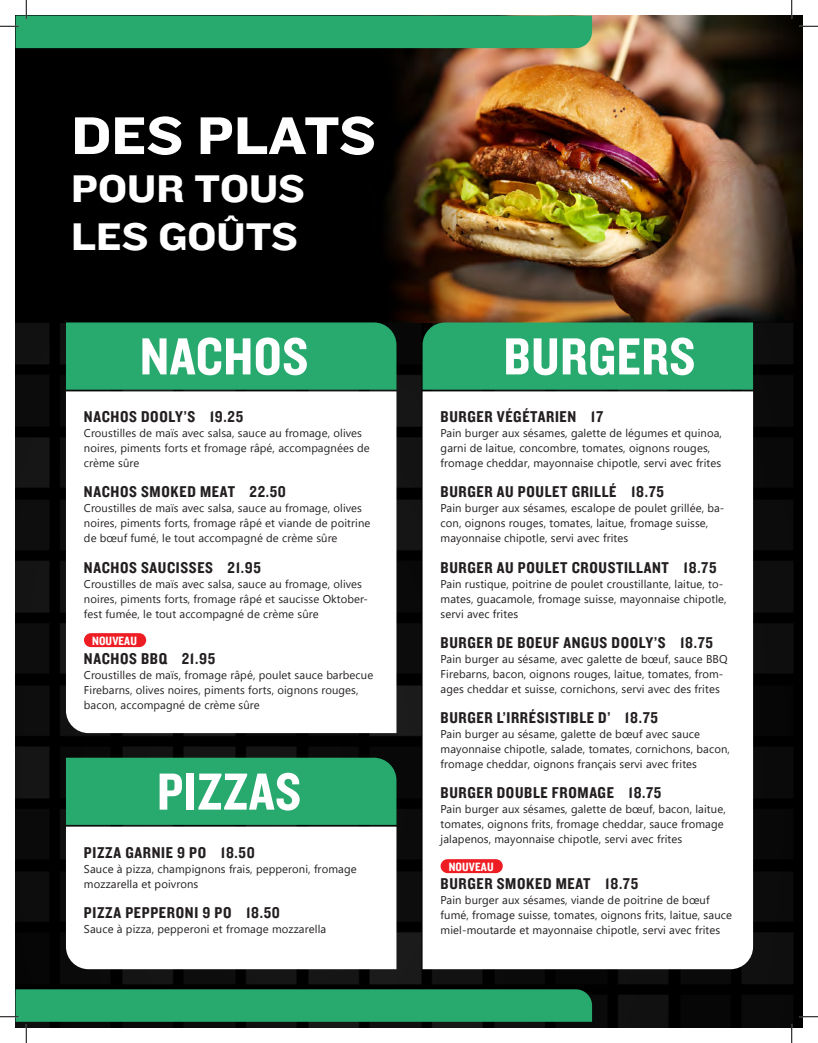
<style>
.page{position:relative;width:818px;height:1043px;background:#fff}
.page>*{position:absolute;margin:0;border:0;box-sizing:border-box;transform-origin:0 0}
.t1{font:55px "Knockout 52 Cruiserweight";color:#fff}
.Description_Produit{font:54.12px "Knockout 50 Welterweight";letter-spacing:.01em;color:#fff}
.t2{font:40px "Knockout 52 Cruiserweight";color:#fff}
.Description_Produit-2{font:16.25px "Knockout 50 Welterweight";letter-spacing:.04em;color:#231f20}
.Titre_Produit{font:16.25px "Knockout 50 Welterweight";letter-spacing:.04em;color:#231f20}
.Description_Produit-3{font:12.5px "Knockout 50 Welterweight";letter-spacing:.01em;color:#fff}
.Description_Produit-4{font:11.25px/15px "Segoe UI";letter-spacing:.01em;color:#231f20}
.Description_Produit-5{font:11.25px/15px "Segoe UI Historic";letter-spacing:.01em;color:#231f20}
.Paragraph_Style_1{font:11.25px/15px "Segoe UI Historic";letter-spacing:.01em;color:#231f20}
</style>
<div class="page">
<img style="left:15px;top:322px;width:787px;height:706px">
<img style="left:15px;top:15px;width:787px;height:307px">
<svg style="left:422px;top:391px;width:331px;height:578px"></svg>
<svg style="left:66px;top:391px;width:330px;height:342px"></svg>
<div style="left:66px;top:322px;width:330px;height:67px;background:#28aa6f"></div>
<div style="left:422px;top:322px;width:331px;height:67px;background:#28aa6f"></div>
<svg style="left:66px;top:826px;width:330px;height:143px"></svg>
<div style="left:66px;top:757px;width:330px;height:67px;background:#28aa6f"></div>
<div style="left:84px;top:633px;width:62px;height:14px;background:#ee1d23;border-radius:7px"></div>
<div style="left:440px;top:859px;width:62px;height:14px;background:#ee1d23;border-radius:7px"></div>
<svg style="left:799px;top:26px;width:19px;height:1px"></svg>
<svg style="left:799px;top:1016px;width:19px;height:1px"></svg>
<svg style="left:0;top:0;width:592px;height:48px"></svg>
<svg style="left:0;top:989px;width:592px;height:53px"></svg>
<svg style="left:791px;top:0;width:1px;height:19px"></svg>
<svg style="left:791px;top:1024px;width:1px;height:18px"></svg>
<p class="t1" style="left:71px;top:97px;width:306px">DES PLATS</p>
<p class="t2" style="left:71px;top:161px;width:235px">POUR TOUS</p>
<p class="t2" style="left:71px;top:209px;width:228px">LES GOÛTS</p>
<p class="Description_Produit" style="left:140px;top:321px;width:170px">NACHOS</p>
<p class="Description_Produit" style="left:503px;top:321px;width:193px">BURGERS</p>
<p class="Description_Produit-2" style="left:84px;top:406px;width:161px">NACHOS DOOLY’S 19.25</p>
<p class="Paragraph_Style_1" style="left:84px;top:426px;width:287px">Croustilles de maïs avec salsa, sauce au fromage, olives noires, piments forts et fromage râpé, accompagnées de crème sûre</p>
<p class="Description_Produit-2" style="left:84px;top:481px;width:203px">NACHOS SMOKED MEAT 22.50</p>
<p class="Description_Produit-5" style="left:84px;top:501px;width:288px">Croustilles de maïs avec salsa, sauce au fromage, olives noires, piments forts, fromage râpé et viande de poitrine de bœuf fumé, le tout accompagné de crème sûre</p>
<p class="Description_Produit-2" style="left:84px;top:556px;width:178px">NACHOS SAUCISSES 21.95</p>
<p class="Description_Produit-5" style="left:84px;top:576px;width:285px">Croustilles de maïs avec salsa, sauce au fromage, olives noires, piments forts, fromage râpé et saucisse Oktober&shy;fest fumée, le tout accompagné de crème sûre</p>
<p class="Description_Produit-2" style="left:84px;top:647px;width:133px">NACHOS BBQ 21.95</p>
<p class="Description_Produit-5" style="left:84px;top:667px;width:291px">Croustilles de maïs, fromage râpé, poulet sauce barbecue<br>Firebarns, olives noires, piments forts, oignons rouges, bacon, accompagné de crème sûre</p>
<p class="Description_Produit-3" style="left:92px;top:632px;width:46px">NOUVEAU</p>
<p class="Description_Produit" style="left:157px;top:756px;width:145px">PIZZAS</p>
<p class="Titre_Produit" style="left:84px;top:841px;width:172px">PIZZA GARNIE 9 PO 18.50</p>
<p class="Description_Produit-4" style="left:84px;top:860px;width:274px">Sauce à pizza, champignons frais, pepperoni, fromage mozzarella et poivrons</p>
<p class="Description_Produit-2" style="left:84px;top:901px;width:197px">PIZZA PEPPERONI 9 PO 18.50</p>
<p class="Description_Produit-4" style="left:84px;top:920px;width:244px">Sauce à pizza, pepperoni et fromage mozzarella</p>
<p class="Titre_Produit" style="left:440px;top:406px;width:164px">BURGER VÉGÉTARIEN 17</p>
<p class="Description_Produit-4" style="left:440px;top:425px;width:283px">Pain burger aux sésames, galette de légumes et quinoa, garni de laitue, concombre, tomates, oignons rouges,</p>
<p class="Description_Produit-4" style="left:440px;top:455px;width:282px">fromage cheddar, mayonnaise chipotle, servi avec frites</p>
<p class="Description_Produit-2" style="left:440px;top:481px;width:225px">BURGER AU POULET GRILLÉ 18.75</p>
<p class="Description_Produit-4" style="left:440px;top:500px;width:285px">Pain burger aux sésames, escalope de poulet grillée, ba&shy;con, oignons rouges, tomates, laitue, fromage suisse,</p>
<p class="Description_Produit-4" style="left:440px;top:530px;width:189px">mayonnaise chipotle, servi avec frites</p>
<p class="Description_Produit-2" style="left:440px;top:556px;width:277px">BURGER AU POULET CROUSTILLANT 18.75</p>
<p class="Description_Produit-4" style="left:440px;top:575px;width:287px">Pain rustique, poitrine de poulet croustillante, laitue, to&shy;mates, guacamole, fromage suisse, mayonnaise chipotle, servi avec frites</p>
<p class="Description_Produit-2" style="left:440px;top:631px;width:274px">BURGER DE BOEUF ANGUS DOOLY’S 18.75</p>
<p class="Description_Produit-4" style="left:440px;top:650px;width:288px">Pain burger au sésame, avec galette de bœuf, sauce BBQ<br>Firebarns, bacon, oignons rouges, laitue, tomates, from&shy;ages cheddar et suisse, cornichons, servi avec des frites</p>
<p class="Description_Produit-2" style="left:440px;top:706px;width:219px">BURGER L’IRRÉSISTIBLE D’ 18.75</p>
<p class="Description_Produit-4" style="left:440px;top:725px;width:291px">Pain burger au sésame, galette de bœuf avec sauce mayonnaise chipotle, salade, tomates, cornichons, bacon, fromage cheddar, oignons français servi avec frites</p>
<p class="Description_Produit-2" style="left:440px;top:781px;width:222px">BURGER DOUBLE FROMAGE 18.75</p>
<p class="Description_Produit-4" style="left:440px;top:800px;width:287px">Pain burger aux sésames, galette de bœuf, bacon, laitue, tomates, oignons frits, fromage cheddar, sauce fromage jalapenos, mayonnaise chipotle, servi avec frites</p>
<p class="Description_Produit-2" style="left:440px;top:872px;width:199px">BURGER SMOKED MEAT 18.75</p>
<p class="Description_Produit-4" style="left:440px;top:891px;width:293px">Pain burger aux sésames, viande de poitrine de bœuf fumé, fromage suisse, tomates, oignons frits, laitue, sauce miel-moutarde et mayonnaise chipotle, servi avec frites</p>
<p class="Description_Produit-3" style="left:448px;top:858px;width:46px">NOUVEAU</p>
</div>
